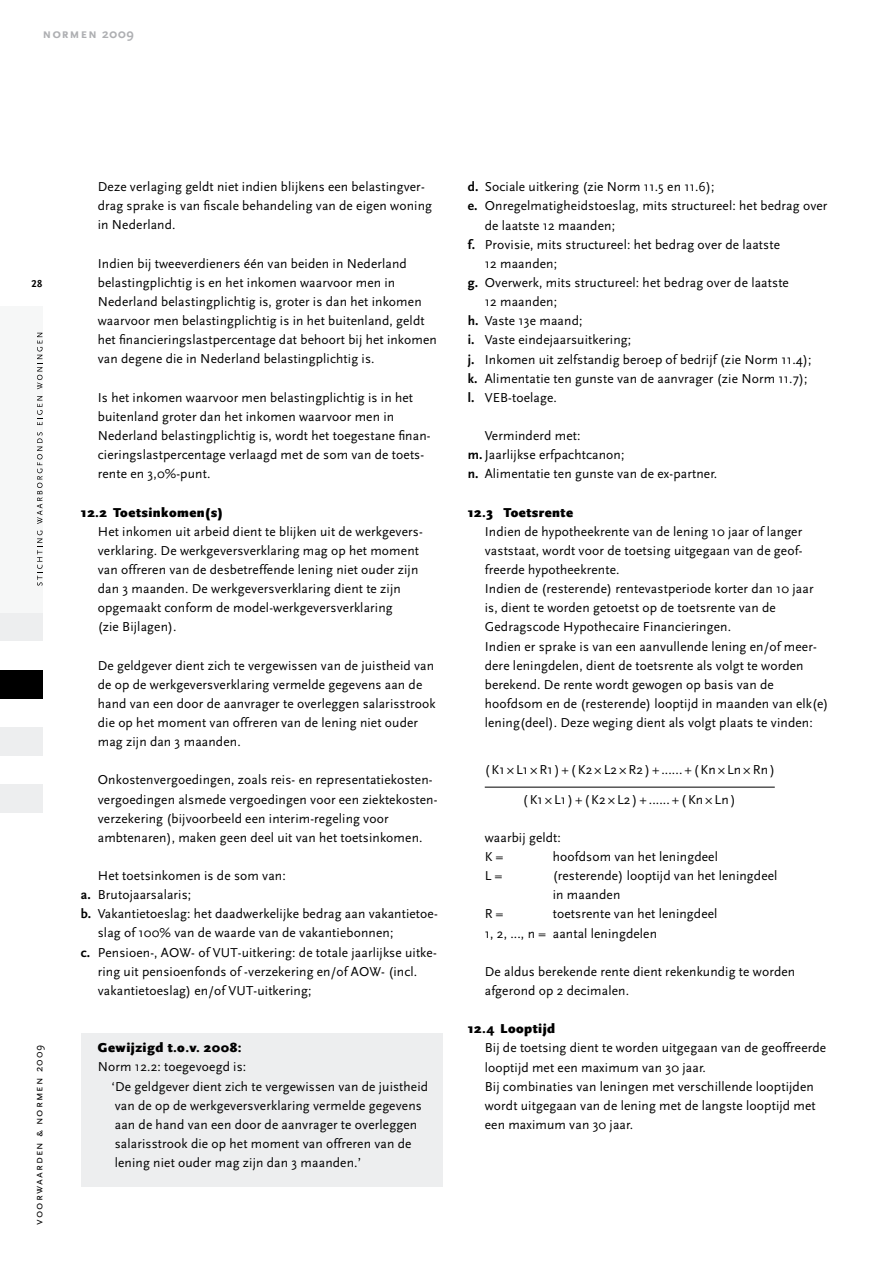
<style>
.page{position:relative;width:893px;height:1263px;background:#fff}
.page>*{position:absolute;margin:0;border:0;box-sizing:border-box;transform-origin:0 0}
.t1{font:13.5px/19.2px "Scala Sans";letter-spacing:.01em;color:#000}
.t2{font:900 13.5px "Scala Sans";letter-spacing:.035em;color:#000}
.t3{font:700 13.5px "Scala Sans Caps";color:#aeafb2}
.t4{font:11.25px "Scala Sans Caps";letter-spacing:.1em;color:#000}
.t5{font:700 10.5px "Scala Sans Caps";color:#000}
.s1{font-family:"Scala Sans"}
.s2{font-weight:700}
.s3{font-family:"Scala Sans Expert"}
</style>
<div class="page">
<div style="left:0;top:612px;width:43px;height:29px;background:#edeeef"></div>
<div style="left:0;top:670px;width:43px;height:28px;background:#000"></div>
<div style="left:0;top:727px;width:43px;height:29px;background:#edeeef"></div>
<div style="left:0;top:784px;width:43px;height:29px;background:#edeeef"></div>
<div style="left:0;top:306px;width:43px;height:306px;background:#f6f7f7"></div>
<div style="left:81px;top:1033px;width:361px;height:153px;background:#edeeef"></div>
<svg style="left:37px;top:531px;width:6px;height:55px"></svg>
<svg style="left:37px;top:432px;width:6px;height:92px"></svg>
<svg style="left:37px;top:396px;width:6px;height:29px"></svg>
<svg style="left:37px;top:333px;width:6px;height:56px"></svg>
<hr style="left:485px;top:787px;width:290px;height:1px;background:#000">
<p class="t3" style="left:43px;top:26px;width:93px">normen <span class="s1">2009</span></p>
<p class="t5" style="left:31px;top:278px;width:13px">28</p>
<p class="t4" style="left:33px;top:1225px;width:182px;rotate:-90deg">voorwaarden &amp; normen 2009</p>
<p class="t1" style="left:98px;top:177px;width:336px">Deze verlaging geldt niet indien blijkens een belastingver&shy;drag sprake is van fiscale behandeling van de eigen woning in Nederland.</p>
<p class="t1" style="left:98px;top:254px;width:341px">Indien bij tweeverdieners één van beiden in Nederland belastingplichtig is en het inkomen waarvoor men in Nederland belastingplichtig is, groter is dan het inkomen waarvoor men belastingplichtig is in het buitenland, geldt het financieringslastpercentage dat behoort bij het inkomen van degene die in Nederland belastingplichtig is.</p>
<p class="t1" style="left:98px;top:388px;width:334px">Is het inkomen waarvoor men belastingplichtig is in het buitenland groter dan het inkomen waarvoor men in Nederland belastingplichtig is, wordt het toegestane finan&shy;cieringslastpercentage verlaagd met de som van de toets&shy;rente en 3,0%-punt.</p>
<p class="t2" style="left:81px;top:505px;width:143px">12.2 Toetsinkomen(s)</p>
<p class="t1" style="left:98px;top:522px;width:325px">Het inkomen uit arbeid dient te blijken uit de werkgevers&shy;verklaring. De werkgeversverklaring mag op het moment van offreren van de desbetreffende lening niet ouder zijn dan 3 maanden. De werkgeversverklaring dient te zijn opgemaakt conform de model-werkgeversverklaring<br>(zie Bijlagen).</p>
<p class="t1" style="left:98px;top:656px;width:339px">De geldgever dient zich te vergewissen van de juistheid van de op de werkgeversverklaring vermelde gegevens aan de hand van een door de aanvrager te overleggen salarisstrook die op het moment van offreren van de lening niet ouder mag zijn dan 3 maanden.</p>
<p class="t1" style="left:98px;top:771px;width:341px">Onkostenvergoedingen, zoals reis- en representatiekosten&shy;vergoedingen alsmede vergoedingen voor een ziektekosten&shy;verzekering (bijvoorbeeld een interim-regeling voor ambtenaren), maken geen deel uit van het toetsinkomen.</p>
<p class="t1" style="left:98px;top:866px;width:190px">Het toetsinkomen is de som van:</p>
<p class="t1" style="left:81px;top:885px;width:112px"><span class="s2">a.</span> Brutojaarsalaris;</p>
<p class="t1" style="left:81px;top:904px;width:358px"><span class="s2">b.</span> Vakantietoeslag: het daadwerkelijke bedrag aan vakantietoe-</p>
<p class="t1" style="left:98px;top:924px;width:297px">slag of 100% van de waarde van de vakantiebonnen;</p>
<p class="t1" style="left:81px;top:943px;width:357px"><span class="s2">c.</span> Pensioen-, AOW- of VUT-uitkering: de totale jaarlijkse uitke-</p>
<p class="t1" style="left:98px;top:962px;width:321px">ring uit pensioenfonds of -verzekering en/of AOW- (incl.</p>
<p class="t1" style="left:98px;top:981px;width:215px">vakantietoeslag) en/of VUT-uitkering;</p>
<p class="t2" style="left:98px;top:1040px;width:145px">Gewijzigd t.o.v. 2008:</p>
<p class="t1" style="left:112px;top:1058px;width:318px;text-indent:-14px">Norm 12.2: toegevoegd is:<br>‘De geldgever dient zich te vergewissen van de juistheid van de op de werkgeversverklaring vermelde gegevens aan de hand van een door de aanvrager te overleggen salarisstrook die op het moment van offreren van de lening niet ouder mag zijn dan 3 maanden.’</p>
<p class="t1" style="left:468px;top:178px;width:248px"><span class="s2">d.</span> Sociale uitkering (zie Norm 11.5 en 11.6);</p>
<p class="t1" style="left:468px;top:197px;width:361px"><span class="s2">e.</span> Onregelmatigheidstoeslag, mits structureel: het bedrag over</p>
<p class="t1" style="left:485px;top:216px;width:132px">de laatste 12 maanden;</p>
<p class="t1" style="left:468px;top:235px;width:314px"><span class="s2">f.</span> Provisie, mits structureel: het bedrag over de laatste</p>
<p class="t1" style="left:485px;top:254px;width:74px">12 maanden;</p>
<p class="t1" style="left:468px;top:273px;width:323px"><span class="s2">g.</span> Overwerk, mits structureel: het bedrag over de laatste</p>
<p class="t1" style="left:485px;top:292px;width:74px">12 maanden;</p>
<p class="t1" style="left:468px;top:312px;width:116px"><span class="s2">h.</span> Vaste 13e maand;</p>
<p class="t1" style="left:468px;top:331px;width:165px"><span class="s2">i.</span> Vaste eindejaarsuitkering;</p>
<p class="t1" style="left:468px;top:350px;width:345px"><span class="s2">j.</span> Inkomen uit zelfstandig beroep of bedrijf (zie Norm 11.4);</p>
<p class="t1" style="left:468px;top:369px;width:341px"><span class="s2">k.</span> Alimentatie ten gunste van de aanvrager (zie Norm 11.7);</p>
<p class="t1" style="left:468px;top:388px;width:91px"><span class="s2">l.</span> VEB-toelage.</p>
<p class="t1" style="left:468px;top:426px;width:251px;text-indent:17px">Verminderd met:<br><span class="s2">m.</span> Jaarlijkse erfpachtcanon;<br><span class="s2">n.</span> Alimentatie ten gunste van de ex-partner.</p>
<p class="t2" style="left:468px;top:505px;width:107px">12.3 Toetsrente</p>
<p class="t1" style="left:485px;top:522px;width:345px">Indien de hypotheekrente van de lening 10 jaar of langer vaststaat, wordt voor de toetsing uitgegaan van de geof&shy;freerde hypotheekrente.<br>Indien de (resterende) rentevastperiode korter dan 10 jaar is, dient te worden getoetst op de toetsrente van de Gedragscode Hypothecaire Financieringen.<br>Indien er sprake is van een aanvullende lening en/of meer&shy;dere leningdelen, dient de toetsrente als volgt te worden berekend. De rente wordt gewogen op basis van de hoofdsom en de (resterende) looptijd in maanden van elk(e) lening(deel). Deze weging dient als volgt plaats te vinden:</p>
<p class="t1" style="left:485px;top:760px;width:292px">(K1<span class="s3">~</span>L1<span class="s3">~</span>R1)+(K2<span class="s3">~</span>L2<span class="s3">~</span>R2)+......+(Kn<span class="s3">~</span>Ln<span class="s3">~</span>Rn)</p>
<p class="t1" style="left:523px;top:790px;width:214px">(K1<span class="s3">~</span>L1)+(K2<span class="s3">~</span>L2)+......+(Kn<span class="s3">~</span>Ln)</p>
<p class="t1" style="left:485px;top:828px;width:78px">waarbij geldt:<br>K =</p>
<p class="t1" style="left:553px;top:847px;width:167px">hoofdsom van het leningdeel</p>
<p class="t1" style="left:485px;top:866px;width:19px">L =</p>
<p class="t1" style="left:553px;top:866px;width:226px">(resterende) looptijd van het leningdeel in maanden</p>
<p class="t1" style="left:485px;top:905px;width:20px">R =</p>
<p class="t1" style="left:485px;top:905px;width:234px;text-indent:68px">toetsrente van het leningdeel<br>1, 2, ..., n = aantal leningdelen</p>
<p class="t1" style="left:485px;top:962px;width:312px">De aldus berekende rente dient rekenkundig te worden afgerond op 2 decimalen.</p>
<p class="t2" style="left:468px;top:1021px;width:89px">12.4 Looptijd</p>
<p class="t1" style="left:485px;top:1039px;width:343px">Bij de toetsing dient te worden uitgegaan van de geoffreerde looptijd met een maximum van 30 jaar.<br>Bij combinaties van leningen met verschillende looptijden wordt uitgegaan van de lening met de langste looptijd met een maximum van 30 jaar.</p>
</div>
